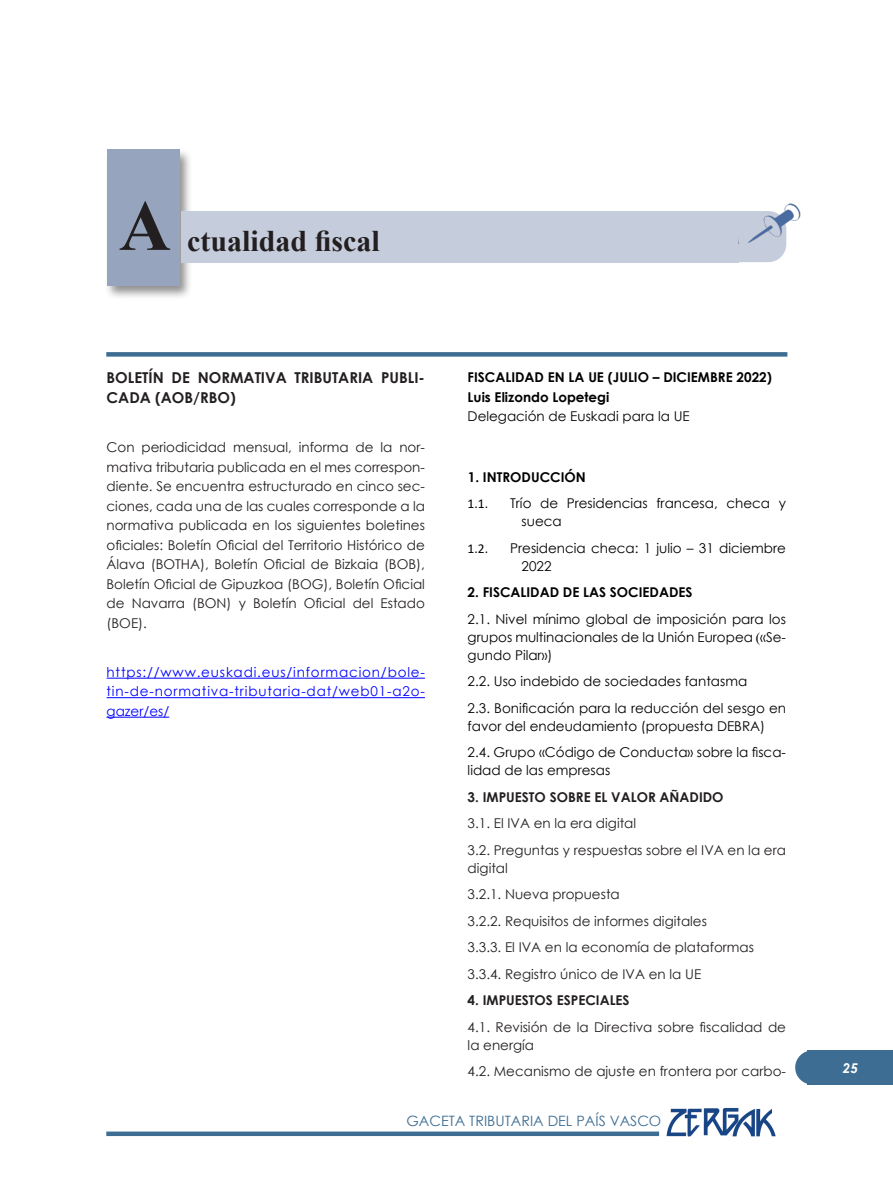
<style>
.page{position:relative;width:893px;height:1191px;background:#fff}
.page>*{position:absolute;margin:0;border:0;box-sizing:border-box;transform-origin:0 0}
.t1{font:700 72px "Times New Roman";color:#231f20}
.t2{font:700 30px "Times New Roman";color:#231f20}
.t3{font:700 15px/19.5px "Century Gothic";color:#231f20}
.t4{font:14.25px "Century Gothic";color:#3d6d93}
.t5{font:13.5px/19.5px "Century Gothic";color:#231f20}
.t6{font:13.5px/18px "Century Gothic";color:#000}
.List_Paragraph{font:700 13.5px "Century Gothic";color:#000}
.t7{font:13.5px/19.5px "Century Gothic";letter-spacing:.06em;color:#00f;text-align:justify}
.t8{font:700 13.5px "Century Gothic";color:#231f20}
.t9{font:13.5px "Calibri";color:#000}
.t10{font:italic 700 13.5px "Century Gothic";color:#fff}
.s1{font-family:"Times New Roman"}
</style>
<div class="page">
<div style="left:795px;top:1050px;width:85px;height:34px;background:#3d6d92;border-radius:17px"></div>
<svg style="left:106px;top:352px;width:681px;height:4px;fill:#3d6d93"></svg>
<div style="left:105px;top:148px;width:88px;height:152px;background:#231f20;opacity:.5"></div>
<div style="left:107px;top:150px;width:72px;height:136px;background:#96a5bd"></div>
<div style="left:181px;top:211px;width:558px;height:51px;background:#c5ccdb"></div>
<img style="left:739px;top:203px;width:62px;height:57px">
<div style="left:808px;top:1050px;width:85px;height:34px;background:#3d6d92"></div>
<img style="left:666px;top:1108px;width:110px;height:29px">
<div style="left:106px;top:1131px;width:553px;height:5px;background:#3d6d93"></div>
<hr style="left:107px;top:678px;width:318px;height:1px;background:#00f">
<hr style="left:107px;top:697px;width:318px;height:1px;background:#00f">
<hr style="left:107px;top:717px;width:62px;height:1px;background:#00f">
<h1 class="t1" style="left:119px;top:174px;width:53px">A</h1>
<h2 class="t2" style="left:187px;top:219px;width:194px">ctualidad fiscal</h2>
<p class="t3" style="left:107px;top:367px;width:320px">BOLETÍN DE NORMATIVA TRIBUTARIA PUBLI-<br>CADA (AOB/RBO)</p>
<p class="t5" style="left:107px;top:437px;width:320px;text-align:justify">Con periodicidad mensual, informa de la nor&shy;mativa tributaria publicada en el mes correspon&shy;diente. Se encuentra estructurado en cinco sec&shy;ciones, cada una de las cuales corresponde a la normativa publicada en los siguientes boletines oficiales: Boletín Oficial del Territorio Histórico de Álava (BOTHA), Boletín Oficial de Bizkaia (BOB), Boletín Oficial de Gipuzkoa (BOG), Boletín Oficial de Navarra (BON) y Boletín Oficial del Estado (BOE).</p>
<p class="t7" style="left:107px;top:662px;width:320px">https://www.euskadi.eus/informacion/bole&shy;tin-de-normativa-tributaria-dat/web01-a2o&shy;gazer/es/</p>
<p class="List_Paragraph" style="left:468px;top:367px;width:306px">FISCALIDAD EN LA UE (JULIO – DICIEMBRE 2022)</p>
<p class="List_Paragraph" style="left:468px;top:386px;width:143px">Luis Elizondo Lopetegi</p>
<p class="t6" style="left:468px;top:407px;width:224px">Delegación de Euskadi para la UE</p>
<p class="List_Paragraph" style="left:468px;top:466px;width:119px">1. INTRODUCCIÓN</p>
<p class="t9" style="left:468px;top:494px;width:22px">1.1.</p>
<p class="t6" style="left:522px;top:494px;width:266px;text-indent:-11px">Trío de Presidencias francesa, checa y sueca</p>
<p class="t9" style="left:468px;top:539px;width:22px">1.2.</p>
<p class="t6" style="left:522px;top:538px;width:266px;text-indent:-11px">Presidencia checa: 1 julio – 31 diciembre<br>2022</p>
<p class="List_Paragraph" style="left:468px;top:582px;width:226px">2. FISCALIDAD DE LAS SOCIEDADES</p>
<p class="t6" style="left:468px;top:609px;width:320px;text-align:justify">2.1. Nivel mínimo global de imposición para los grupos multinacionales de la Unión Europea <span class="s1">(</span>«Se&shy;gundo Pilar»)</p>
<p class="t6" style="left:468px;top:672px;width:281px">2.2. Uso indebido de sociedades fantasma</p>
<p class="t6" style="left:468px;top:698px;width:320px">2.3. Bonificación para la reducción del sesgo en favor del endeudamiento (propuesta DEBRA)</p>
<p class="t6" style="left:468px;top:743px;width:320px">2.4. Grupo «Código de Conducta» sobre la fisca&shy;lidad de las empresas</p>
<p class="t8" style="left:468px;top:786px;width:257px">3. IMPUESTO SOBRE EL VALOR AÑADIDO</p>
<p class="t5" style="left:468px;top:813px;width:170px">3.1. El IVA en la era digital</p>
<p class="t5" style="left:468px;top:840px;width:320px;line-height:18px">3.2. Preguntas y respuestas sobre el IVA en la era digital</p>
<p class="t5" style="left:468px;top:884px;width:154px">3.2.1. Nueva propuesta</p>
<p class="t5" style="left:468px;top:911px;width:241px">3.2.2. Requisitos de informes digitales</p>
<p class="t5" style="left:468px;top:937px;width:288px">3.3.3. El IVA en la economía de plataformas</p>
<p class="t5" style="left:468px;top:964px;width:235px">3.3.4. Registro único de IVA en la UE</p>
<p class="t8" style="left:468px;top:990px;width:163px">4. IMPUESTOS ESPECIALES</p>
<p class="t5" style="left:468px;top:1017px;width:320px;line-height:18px">4.1. Revisión de la Directiva sobre fiscalidad de la energía</p>
<p class="t5" style="left:468px;top:1061px;width:320px">4.2. Mecanismo de ajuste en frontera por carbo-</p>
<p class="t4" style="left:406px;top:1111px;width:256px">GACETA TRIBUTARIA DEL PAÍS VASCO</p>
<p class="t10" style="left:843px;top:1057px;width:17px">25</p>
</div>
